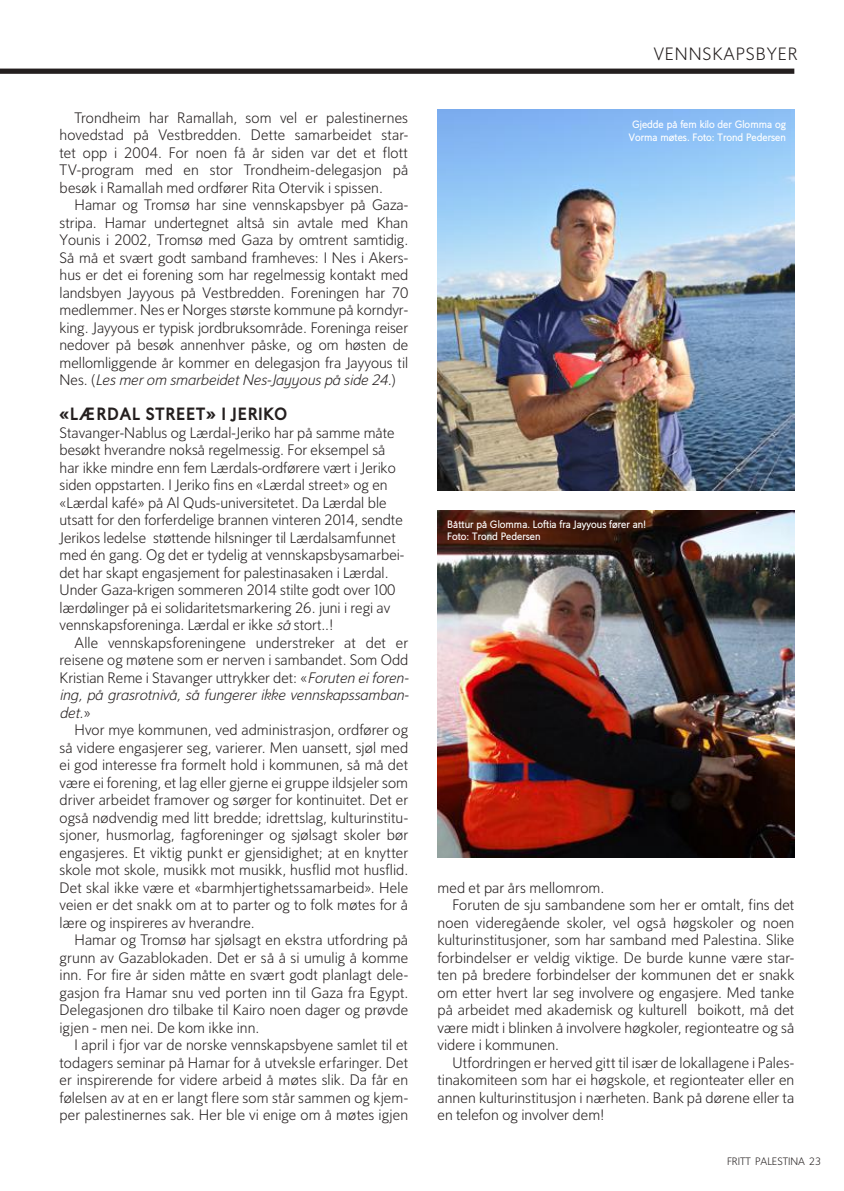
<style>
.page{position:relative;width:844px;height:1191px;background:#fff}
.page>*{position:absolute;margin:0;border:0;box-sizing:border-box;transform-origin:0 0}
.t1{font:900 17.5px "Oslo";letter-spacing:.05em;color:#241f1f}
.t2{font:300 17.5px "Oslo";letter-spacing:.05em;color:#241f1f}
.t3{font:300 14.88px/17.5px "Oslo";color:#241f1f;text-align:justify}
.t4{font:700 10.5px/12.2px "Oslo";color:#fff}
.t5{font:300 10.5px "Oslo";color:#241f1f}
.s1{font-style:italic}
</style>
<div class="page">
<img style="left:437px;top:110px;width:357px;height:380px">
<img style="left:437px;top:510px;width:357px;height:347px">
<div style="left:0;top:69px;width:794px;height:5px;background:#241f1f"></div>
<p class="t3" style="left:60px;top:109px;width:350px;text-indent:15px">Trondheim har Ramallah, som vel er palestinernes hovedstad på Vestbredden. Dette samarbeidet star&shy;tet opp i 2004. For noen få år siden var det et flott TV-program med en stor Trondheim-delegasjon på besøk i Ramallah med ordfører Rita Otervik i spissen.</p>
<p class="t3" style="left:60px;top:196px;width:350px;text-indent:15px">Hamar og Tromsø har sine vennskapsbyer på Gaza&shy;stripa. Hamar undertegnet altså sin avtale med Khan Younis i 2002, Tromsø med Gaza by omtrent samtidig.<br>Så må et svært godt samband framheves: I Nes i Akers&shy;hus er det ei forening som har regelmessig kontakt med landsbyen Jayyous på Vestbredden. Foreningen har 70 medlemmer. Nes er Norges største kommune på korndyr&shy;king. Jayyous er typisk jordbruksområde. Foreninga reiser nedover på besøk annenhver påske, og om høsten de mellomliggende år kommer en delegasjon fra Jayyous til Nes. (<span class="s1">Les mer om smarbeidet Nes-Jayyous på side 24.</span>)</p>
<p class="t1" style="left:60px;top:404px;width:229px">«LÆRDAL STREET» I JERIKO</p>
<p class="t3" style="left:60px;top:424px;width:346px;text-align:left">Stavanger-Nablus og Lærdal-Jeriko har på samme måte besøkt hverandre nokså regelmessig. For eksempel så har ikke mindre enn fem Lærdals-ordførere vært i Jeriko siden oppstarten. I Jeriko fins en «Lærdal street» og en «Lærdal kafé» på Al Quds-universitetet. Da Lærdal ble utsatt for den forferdelige brannen vinteren 2014, sendte Jerikos ledelse støttende hilsninger til Lærdalsamfunnet med én gang. Og det er tydelig at vennskapsbysamarbei&shy;det har skapt engasjement for palestinasaken i Lærdal.<br>Under Gaza-krigen sommeren 2014 stilte godt over 100 lærdølinger på ei solidaritetsmarkering 26. juni i regi av vennskapsforeninga. Lærdal er ikke <span class="s1">så</span> stort..!</p>
<p class="t3" style="left:60px;top:634px;width:350px;text-indent:15px">Alle vennskapsforeningene understreker at det er reisene og møtene som er nerven i sambandet. Som Odd Kristian Reme i Stavanger uttrykker det: «<span class="s1">Foruten ei foren&shy;ing, på grasrotnivå, så fungerer ikke vennskapssamban&shy;det.</span>»</p>
<p class="t3" style="left:60px;top:721px;width:350px;text-indent:15px">Hvor mye kommunen, ved administrasjon, ordfører og så videre engasjerer seg, varierer. Men uansett, sjøl med ei god interesse fra formelt hold i kommunen, så må det være ei forening, et lag eller gjerne ei gruppe ildsjeler som driver arbeidet framover og sørger for kontinuitet. Det er også nødvendig med litt bredde; idrettslag, kulturinstitu&shy;sjoner, husmorlag, fagforeninger og sjølsagt skoler bør engasjeres. Et viktig punkt er gjensidighet; at en knytter skole mot skole, musikk mot musikk, husflid mot husflid.<br>Det skal ikke være et «barmhjertighetssamarbeid». Hele veien er det snakk om at to parter og to folk møtes for å lære og inspireres av hverandre.</p>
<p class="t3" style="left:60px;top:931px;width:350px;text-indent:15px">Hamar og Tromsø har sjølsagt en ekstra utfordring på grunn av Gazablokaden. Det er så å si umulig å komme inn. For fire år siden måtte en svært godt planlagt dele&shy;gasjon fra Hamar snu ved porten inn til Gaza fra Egypt.<br>Delegasjonen dro tilbake til Kairo noen dager og prøvde igjen - men nei. De kom ikke inn.</p>
<p class="t3" style="left:60px;top:1036px;width:350px;text-indent:15px">I april i fjor var de norske vennskapsbyene samlet til et todagers seminar på Hamar for å utveksle erfaringer. Det er inspirerende for videre arbeid å møtes slik. Da får en følelsen av at en er langt flere som står sammen og kjem&shy;per palestinernes sak. Her ble vi enige om å møtes igjen</p>
<p class="t2" style="left:653px;top:44px;width:145px">VENNSKAPSBYER</p>
<p class="t4" style="left:628px;top:118px;width:158px;text-align:center">Gjedde på fem kilo der Glomma og<br>Vorma møtes. Foto: Trond Pedersen</p>
<p class="t4" style="left:447px;top:518px;width:200px">Båttur på Glomma. Loftia fra Jayyous fører an!<br>Foto: Trond Pedersen</p>
<p class="t3" style="left:437px;top:879px;width:168px">med et par års mellomrom.</p>
<p class="t3" style="left:452px;top:896px;width:343px">Foruten de sju sambandene som her er omtalt, fins det</p>
<p class="t3" style="left:437px;top:914px;width:358px">noen videregående skoler, vel også høgskoler og noen</p>
<p class="t3" style="left:437px;top:931px;width:358px">kulturinstitusjoner, som har samband med Palestina. Slike</p>
<p class="t3" style="left:437px;top:949px;width:358px">forbindelser er veldig viktige. De burde kunne være star-</p>
<p class="t3" style="left:437px;top:966px;width:358px">ten på bredere forbindelser der kommunen det er snakk</p>
<p class="t3" style="left:437px;top:984px;width:358px">om etter hvert lar seg involvere og engasjere. Med tanke</p>
<p class="t3" style="left:437px;top:1001px;width:358px">på arbeidet med akademisk og kulturell boikott, må det</p>
<p class="t3" style="left:437px;top:1019px;width:358px">være midt i blinken å involvere høgkoler, regionteatre og så</p>
<p class="t3" style="left:437px;top:1036px;width:123px">videre i kommunen.</p>
<p class="t3" style="left:452px;top:1054px;width:343px">Utfordringen er herved gitt til især de lokallagene i Pales-</p>
<p class="t3" style="left:437px;top:1071px;width:358px">tinakomiteen som har ei høgskole, et regionteater eller en</p>
<p class="t3" style="left:437px;top:1089px;width:358px">annen kulturinstitusjon i nærheten. Bank på dørene eller ta</p>
<p class="t3" style="left:437px;top:1106px;width:168px">en telefon og involver dem!</p>
<p class="t5" style="left:727px;top:1155px;width:95px">FRITT PALESTINA 23</p>
</div>
